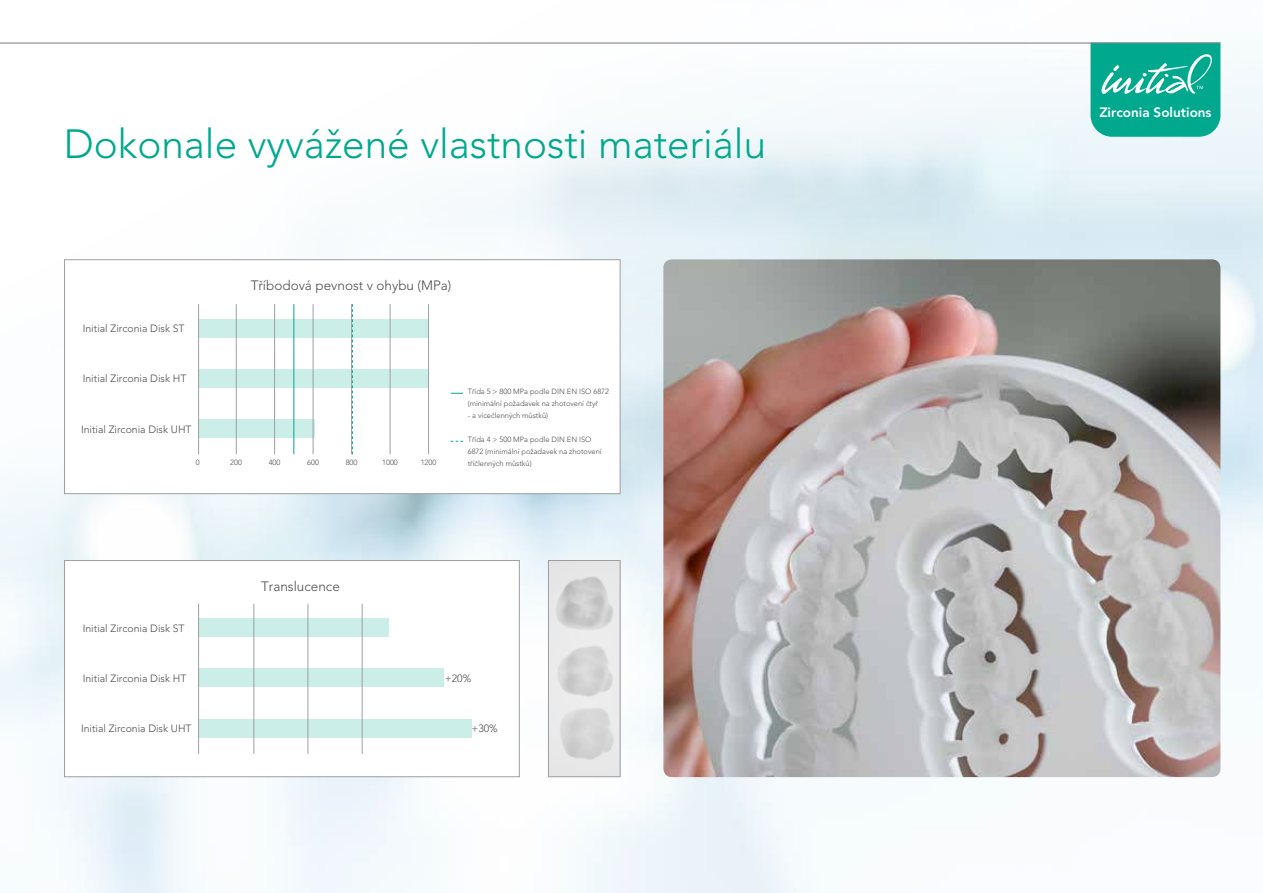
<style>
.page{position:relative;width:1263px;height:893px;background:#fff}
.page>*{position:absolute;margin:0;border:0;box-sizing:border-box;transform-origin:0 0}
.t1{font:300 40.5px "Avenir";color:#00a88e}
.t2{font:300 13.5px "Avenir";color:#4c4d4f}
.t3{font:800 13.5px "Avenir";color:#fff}
.t4{font:300 10.5px "Avenir";color:#4c4d4f}
.t5{font:300 7.5px/12px "Avenir";color:#4c4d4f}
</style>
<div class="page">
<img style="left:663px;top:259px;width:557px;height:518px">
<svg style="left:1090px;top:44px;width:130px;height:93px;background:#1ab099"></svg>
<hr style="left:0;top:43px;width:1220px;height:1px;background:#818285">
<img style="left:550px;top:562px;width:68px;height:213px">
<div style="left:548px;top:560px;width:72px;height:217px;border:1px solid #9d9fa2"></div>
<div style="left:64px;top:259px;width:556px;height:235px;background:#fff;border:1px solid #9d9fa2"></div>
<div style="left:199px;top:319px;width:229px;height:18px;background:#cceee8"></div>
<div style="left:199px;top:369px;width:229px;height:18px;background:#cceee8"></div>
<div style="left:199px;top:419px;width:115px;height:19px;background:#cceee8"></div>
<hr style="left:198px;top:304px;width:1px;height:150px;background:#9d9fa2">
<hr style="left:236px;top:304px;width:1px;height:150px;background:#9d9fa2">
<hr style="left:274px;top:304px;width:1px;height:150px;background:#9d9fa2">
<hr style="left:313px;top:304px;width:1px;height:150px;background:#9d9fa2">
<hr style="left:351px;top:304px;width:1px;height:150px;background:#9d9fa2">
<hr style="left:390px;top:304px;width:1px;height:150px;background:#9d9fa2">
<svg style="left:451px;top:393px;width:12px;height:1px"></svg>
<div style="left:64px;top:560px;width:456px;height:217px;background:#fff;border:1px solid #9d9fa2"></div>
<div style="left:199px;top:619px;width:190px;height:18px;background:#cceee8"></div>
<div style="left:199px;top:669px;width:245px;height:18px;background:#cceee8"></div>
<div style="left:199px;top:719px;width:272px;height:18px;background:#cceee8"></div>
<hr style="left:198px;top:604px;width:1px;height:150px;background:#9d9fa2">
<hr style="left:254px;top:604px;width:1px;height:150px;background:#9d9fa2">
<hr style="left:308px;top:604px;width:1px;height:150px;background:#9d9fa2">
<hr style="left:362px;top:604px;width:1px;height:150px;background:#9d9fa2">
<hr style="left:428px;top:304px;width:1px;height:150px;background:#9d9fa2">
<hr style="left:293px;top:304px;width:1px;height:150px;background:#00a88e">
<svg style="left:352px;top:304px;width:1px;height:150px"></svg>
<h1 class="t1" style="left:64px;top:121px;width:704px">Dokonale vyvážené vlastnosti materiálu</h1>
<h3 class="t4" style="left:83px;top:322px;width:103px">Initial Zirconia Disk ST</h3>
<h3 class="t4" style="left:83px;top:373px;width:105px">Initial Zirconia Disk HT</h3>
<h3 class="t4" style="left:81px;top:423px;width:112px">Initial Zirconia Disk UHT</h3>
<h2 class="t2" style="left:251px;top:277px;width:202px">Tõíbodová pevnost v ohybu (MPa)</h2>
<p class="t5" style="left:196px;top:457px;width:5px">0</p>
<p class="t5" style="left:230px;top:457px;width:13px">200</p>
<p class="t5" style="left:269px;top:457px;width:13px">400</p>
<p class="t5" style="left:307px;top:457px;width:13px">600</p>
<p class="t5" style="left:346px;top:457px;width:13px">800</p>
<p class="t5" style="left:382px;top:457px;width:17px">1000</p>
<p class="t5" style="left:421px;top:457px;width:17px">1200</p>
<p class="t5" style="left:468px;top:385px;width:143px">Tõída 5 &gt; 800 MPa podle DIN EN ISO 6872 (minimální požadavek na zhotovení Ëtyõ</p>
<p class="t5" style="left:468px;top:409px;width:82px">- a víceËlenných mûstkû)</p>
<p class="t5" style="left:468px;top:433px;width:135px">Tõída 4 &gt; 500 MPa podle DIN EN ISO<br>6872 (minimální požadavek na zhotovení tõíËlenných mûstkû)</p>
<h3 class="t4" style="left:83px;top:622px;width:103px">Initial Zirconia Disk ST</h3>
<h2 class="t2" style="left:261px;top:578px;width:80px">Translucence</h2>
<h3 class="t4" style="left:83px;top:672px;width:105px">Initial Zirconia Disk HT</h3>
<h3 class="t4" style="left:81px;top:722px;width:112px">Initial Zirconia Disk UHT</h3>
<h3 class="t4" style="left:445px;top:672px;width:28px">+20%</h3>
<h3 class="t4" style="left:471px;top:723px;width:28px">+30%</h3>
<h2 class="t3" style="left:1099px;top:104px;width:114px">Zirconia Solutions</h2>
</div>
